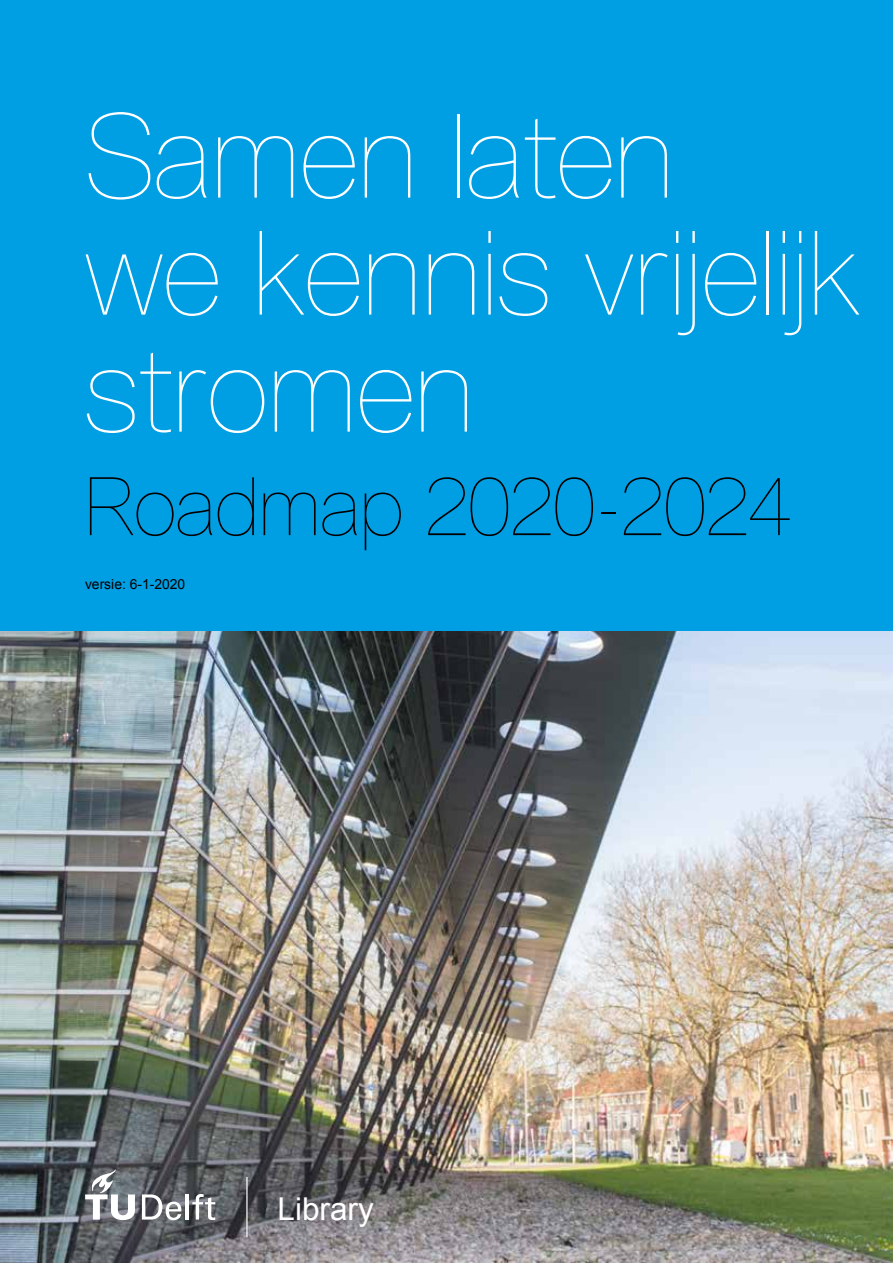
<style>
.page{position:relative;width:893px;height:1263px;background:#fff}
.page>*{position:absolute;margin:0;border:0;box-sizing:border-box;transform-origin:0 0}
.t1{font:200 117px/117px "TU Delft";color:#fff}
.t2{font:200 81px "TU Delft";color:#000}
.t3{font:31.5px "Arial";color:#fff}
.t4{font:13.8px "Arial";color:#000}
</style>
<div class="page">
<div style="left:0;top:0;width:893px;height:631px;background:#009fe3"></div>
<img style="left:0;top:631px;width:893px;height:632px">
<svg style="left:85px;top:1169px;width:50px;height:51px"></svg>
<hr style="left:185px;top:1194px;width:4px;height:25px;background:#fff">
<svg style="left:192px;top:1194px;width:23px;height:26px"></svg>
<svg style="left:142px;top:1194px;width:39px;height:26px"></svg>
<hr style="left:246px;top:1177px;width:2px;height:60px;background:#fff">
<p class="t1" style="left:85px;top:96px;width:776px">Samen laten<br>we kennis vrijelijk stromen</p>
<p class="t2" style="left:85px;top:459px;width:707px">Roadmap 2020-2024</p>
<p class="t4" style="left:85px;top:575px;width:102px">versie: 6-1-2020</p>
<p class="t3" style="left:277px;top:1188px;width:98px">Library</p>
</div>
